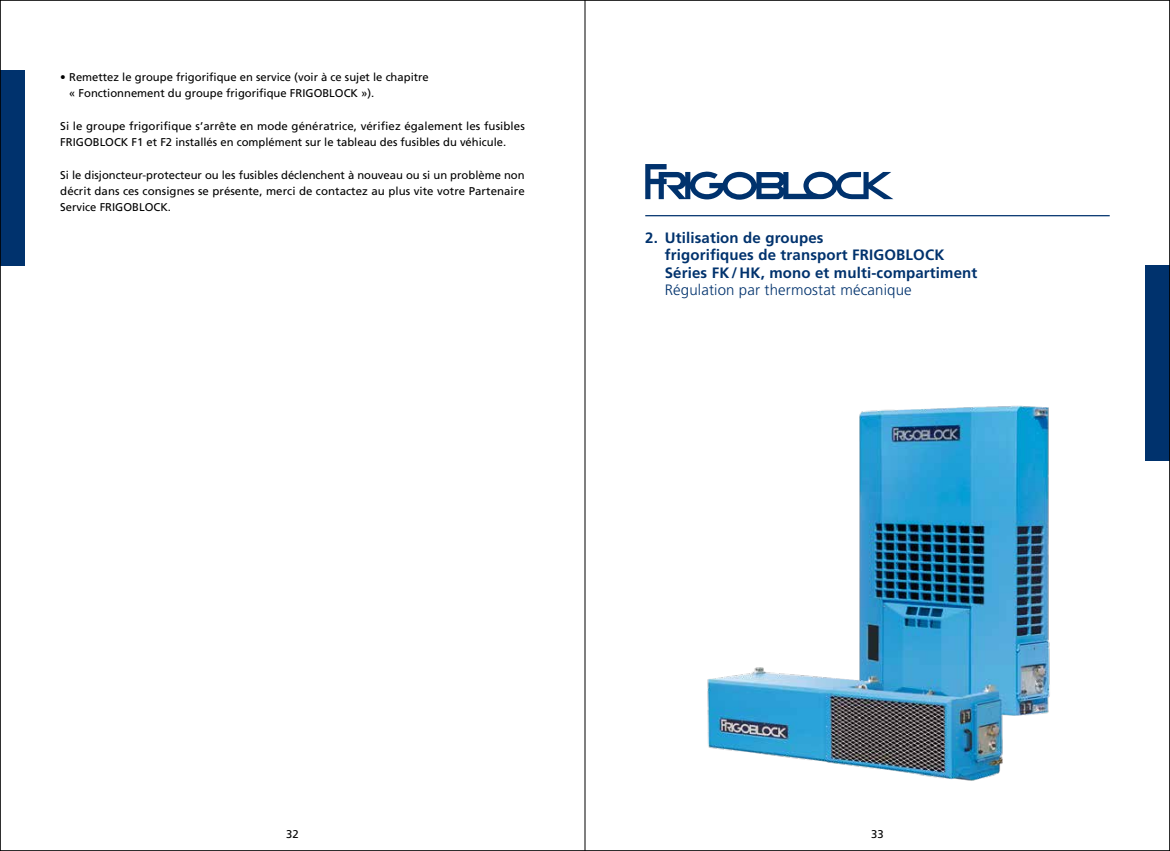
<style>
.page{position:relative;width:1170px;height:851px;background:#fff}
.page>*{position:absolute;margin:0;border:0;box-sizing:border-box;transform-origin:0 0}
.t1{font:700 15px/17.5px "Frutiger LT";letter-spacing:.01em;color:#00326d}
.t2{font:300 15px "Frutiger LT";letter-spacing:.01em;color:#00326d}
.t3{font:11.25px/16.2px "Frutiger LT";color:#000}
</style>
<div class="page">
<img style="left:707px;top:405px;width:343px;height:376px">
<hr style="left:645px;top:215px;width:464px;height:1px;background:#00326d">
<svg style="left:645px;top:164px;width:248px;height:36px"></svg>
<div style="left:1145px;top:266px;width:24px;height:195px;background:#00326d"></div>
<div style="left:0;top:71px;width:24px;height:195px;background:#00326d"></div>
<hr style="left:584px;top:0;width:1px;height:850px;background:#000">
<p class="t3" style="left:69px;top:69px;width:361px;text-indent:-9px">• Remettez le groupe frigorifique en service (voir à ce sujet le chapitre « Fonctionnement du groupe frigorifique FRIGOBLOCK »).</p>
<p class="t3" style="left:60px;top:118px;width:466px">Si le groupe frigorifique s’arrête en mode génératrice, vérifiez également les fusibles<br>FRIGOBLOCK F1 et F2 installés en complément sur le tableau des fusibles du véhicule.</p>
<p class="t3" style="left:60px;top:167px;width:466px;text-align:justify">Si le disjoncteur-protecteur ou les fusibles déclenchent à nouveau ou si un problème non décrit dans ces consignes se présente, merci de contactez au plus vite votre Partenaire Service FRIGOBLOCK.</p>
<h1 class="t1" style="left:664px;top:229px;width:314px;text-indent:-19px">2. Utilisation de groupes<br>frigorifiques de transport FRIGOBLOCK<br>Séries FK/ HK, mono et multi-compartiment</h1>
<h1 class="t2" style="left:664px;top:281px;width:248px">Régulation par thermostat mécanique</h1>
<p class="t3" style="left:286px;top:825px;width:14px">32</p>
<p class="t3" style="left:871px;top:825px;width:14px">33</p>
</div>
